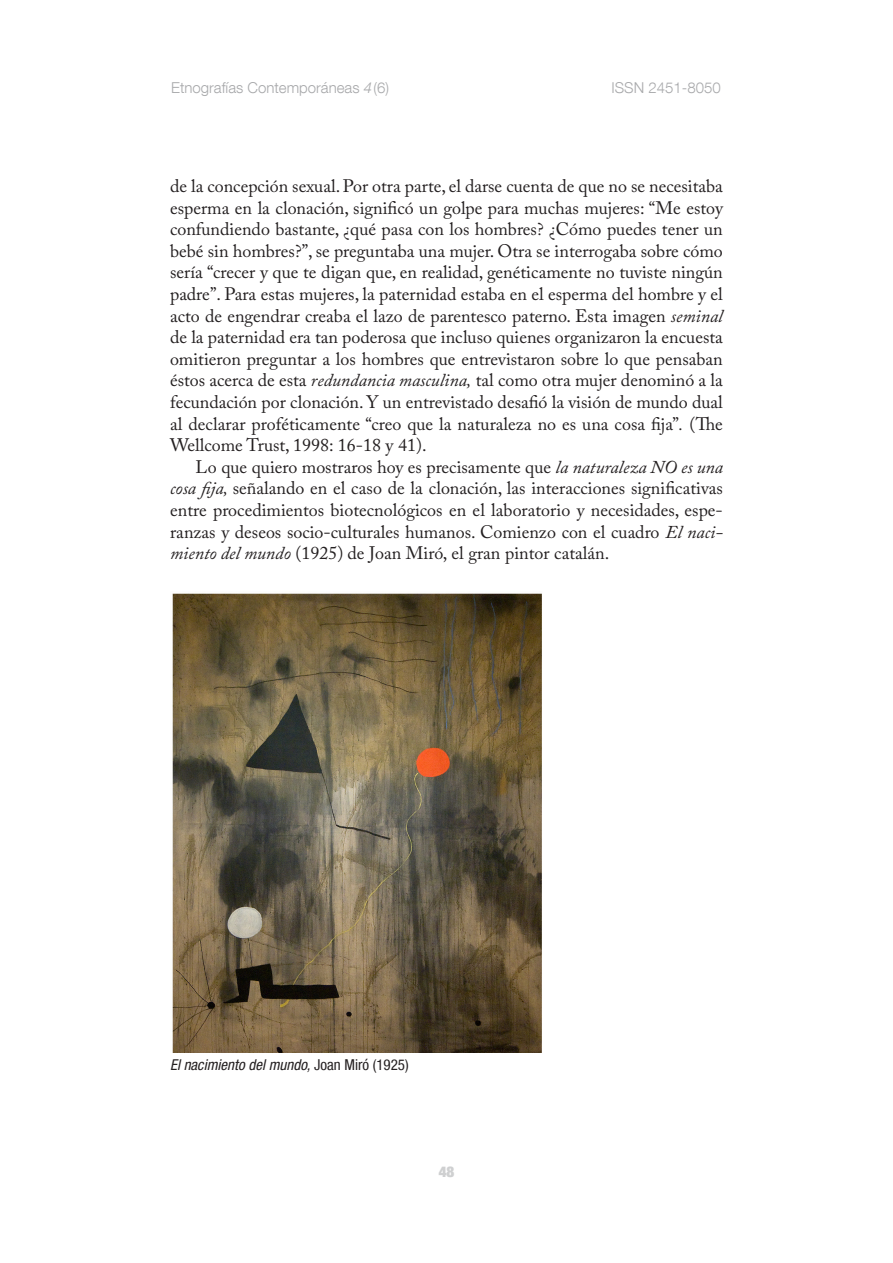
<style>
.page{position:relative;width:893px;height:1263px;background:#fff}
.page>*{position:absolute;margin:0;border:0;box-sizing:border-box;transform-origin:0 0}
.txt_Normal{font:18px/21.6px "Adobe Caslon Pro";color:#231f20;text-align:justify}
.t1{font:300 15px "Helvetica Neue LT Com";color:#a8a9ab}
.titre_figure{font:italic condensed 15px "Helvetica Neue LT Com";color:#231f20}
.t2{font:900 condensed 15px "Helvetica Neue LT Com";color:#cfd0d1}
.s1{font-style:italic}
.s2{font-style:normal}
</style>
<div class="page">
<img style="left:172px;top:593px;width:370px;height:459px">
<p class="t1" style="left:171px;top:78px;width:219px">Etnografías Contemporáneas <span class="s1">4</span> (6)</p>
<p class="t1" style="left:611px;top:78px;width:111px">ISSN 2451-8050</p>
<p class="txt_Normal" style="left:170px;top:175px;width:554px">de la concepción sexual. Por otra parte, el darse cuenta de que no se necesitaba esperma en la clonación, significó un golpe para muchas mujeres: “Me estoy confundiendo bastante, ¿qué pasa con los hombres? ¿Cómo puedes tener un bebé sin hombres?”, se preguntaba una mujer. Otra se interrogaba sobre cómo sería “crecer y que te digan que, en realidad, genéticamente no tuviste ningún padre”. Para estas mujeres, la paternidad estaba en el esperma del hombre y el acto de engendrar creaba el lazo de parentesco paterno. Esta imagen <span class="s1">seminal </span>de la paternidad era tan poderosa que incluso quienes organizaron la encuesta omitieron preguntar a los hombres que entrevistaron sobre lo que pensaban éstos acerca de esta <span class="s1">redundancia masculina,</span> tal como otra mujer denominó a la fecundación por clonación. Y un entrevistado desafió la visión de mundo dual al declarar proféticamente “creo que la naturaleza no es una cosa fija”<span class="s1">.</span> (The Wellcome Trust, 1998: 16-18 y 41).</p>
<p class="txt_Normal" style="left:170px;top:456px;width:554px;text-indent:26px">Lo que quiero mostraros hoy es precisamente que <span class="s1">la naturaleza NO es una cosa fija,</span> señalando en el caso de la clonación, las interacciones significativas entre procedimientos biotecnológicos en el laboratorio y necesidades, espe&shy;ranzas y deseos socio-culturales humanos. Comienzo con el cuadro <span class="s1">El naci&shy;miento del mundo</span> (1925) de Joan Miró, el gran pintor catalán.</p>
<p class="titre_figure" style="left:170px;top:1056px;width:240px">El nacimiento del mundo, <span class="s2">Joan Miró (1925)</span></p>
<p class="t2" style="left:439px;top:1162px;width:17px">48</p>
</div>
